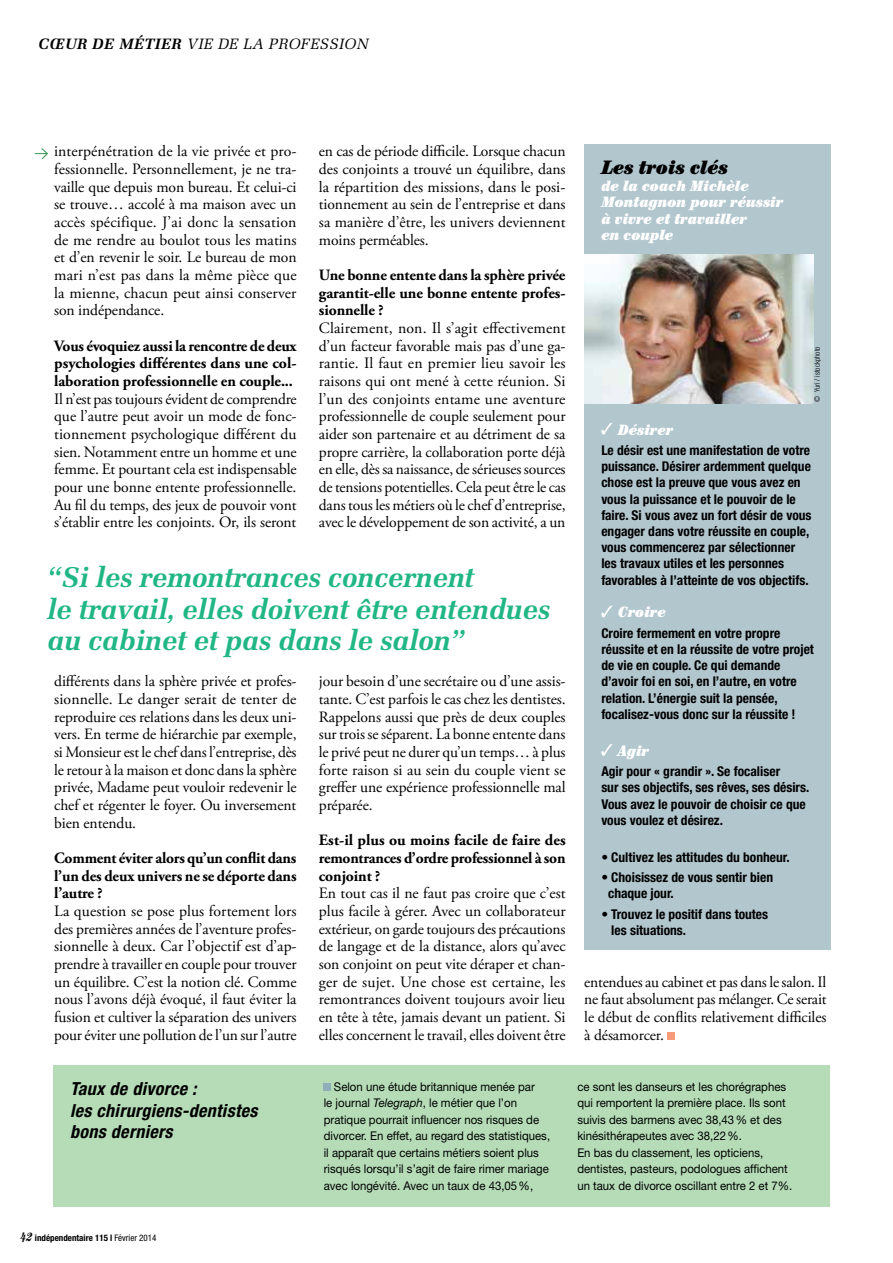
<style>
.page{position:relative;width:893px;height:1263px;background:#fff}
.page>*{position:absolute;margin:0;border:0;box-sizing:border-box;transform-origin:0 0}
.t1{font:italic 700 28.5px/31.5px "Melior LT Std";letter-spacing:-.01em;color:#21b685}
.t2{font:italic ultra-condensed 19.5px "Century Std";color:#000}
.t3{font:italic 700 condensed 18px/21.6px "Helvetica Neue LT Std";letter-spacing:.02em;color:#000}
.t4{font:15.75px/17.7px "Adobe Garamond Pro";letter-spacing:-.005em;color:#000;text-align:justify}
.t5{font:700 15.75px/17.7px "Adobe Garamond Pro";letter-spacing:-.005em;color:#000;text-align:justify}
.t6{font:italic ultra-condensed 15px/16.5px "Century Std";color:#fff}
.t7{font:italic 15px "Melior LT Std";letter-spacing:.03em;color:#000}
.t8{font:700 condensed 13.5px/16.2px "Helvetica Neue LT Std";color:#000}
.t9{font:12px/16.5px "Helvetica Neue LT Std";color:#000;scale:.95 1}
.t10{font:700 condensed 9px "Helvetica Neue LT Std";color:#000}
.t11{font:300 condensed 7.5px "Helvetica Neue LT Std";color:#000}
.s1{font-weight:700}
.s2{font-style:italic}
.s3{font-family:"Century Std";font-style:italic;font-size:12px}
.s4{font-weight:400}
</style>
<div class="page">
<div style="left:584px;top:144px;width:247px;height:806px;background:#b2c6ce"></div>
<svg style="left:601px;top:423px;width:11px;height:12px"></svg>
<svg style="left:601px;top:606px;width:11px;height:11px"></svg>
<svg style="left:601px;top:744px;width:11px;height:12px"></svg>
<div style="left:53px;top:1065px;width:777px;height:141px;background:#b5dcb7"></div>
<div style="left:324px;top:1084px;width:7px;height:7px;background:#8eafba"></div>
<div style="left:667px;top:1033px;width:7px;height:7px;background:#f79a7a"></div>
<img style="left:584px;top:254px;width:229px;height:149px">
<svg style="left:34px;top:148px;width:14px;height:12px"></svg>
<p class="t7" style="left:38px;top:36px;width:331px"><span class="s1">CŒUR DE MÉTIER</span> VIE DE LA PROFESSION</p>
<p class="t4" style="left:54px;top:143px;width:244px">interpénétration de la vie privée et pro&shy;fessionnelle. Personnellement, je ne tra&shy;vaille que depuis mon bureau. Et celui-ci se trouve… accolé à ma maison avec un accès spécifique. J’ai donc la sensation de me rendre au boulot tous les matins et d’en revenir le soir. Le bureau de mon mari n’est pas dans la même pièce que la mienne, chacun peut ainsi conserver son indépendance.</p>
<p class="t5" style="left:54px;top:337px;width:244px">Vous évoquiez aussi la rencontre de deux psychologies différentes dans une col&shy;laboration professionnelle en couple...</p>
<p class="t4" style="left:54px;top:390px;width:244px">Il n’est pas toujours évident de comprendre que l’autre peut avoir un mode de fonc&shy;tionnement psychologique différent du sien. Notamment entre un homme et une femme. Et pourtant cela est indispensable pour une bonne entente professionnelle.<br>Au fil du temps, des jeux de pouvoir vont s’établir entre les conjoints. Or, ils seront</p>
<p class="t4" style="left:319px;top:143px;width:248px">en cas de période difficile. Lorsque chacun des conjoints a trouvé un équilibre, dans la répartition des missions, dans le posi&shy;tionnement au sein de l’entreprise et dans sa manière d’être, les univers deviennent moins perméables.</p>
<p class="t5" style="left:319px;top:266px;width:248px">Une bonne entente dans la sphère privée garantit-elle une bonne entente profes&shy;sionnelle ?</p>
<p class="t4" style="left:319px;top:320px;width:248px">Clairement, non. Il s’agit effectivement d’un facteur favorable mais pas d’une ga&shy;rantie. Il faut en premier lieu savoir les raisons qui ont mené à cette réunion. Si l’un des conjoints entame une aventure professionnelle de couple seulement pour aider son partenaire et au détriment de sa propre carrière, la collaboration porte déjà en elle, dès sa naissance, de sérieuses sources de tensions potentielles. Cela peut être le cas dans tous les métiers où le chef d’entreprise, avec le développement de son activité, a un</p>
<h1 class="t1" style="left:47px;top:562px;width:505px">“Si les remontrances concernent<br>le travail, elles doivent être entendues au cabinet et pas dans le salon”</h1>
<p class="t4" style="left:54px;top:673px;width:244px">différents dans la sphère privée et profes&shy;sionnelle. Le danger serait de tenter de reproduire ces relations dans les deux uni&shy;vers. En terme de hiérarchie par exemple, si Monsieur est le chef dans l’entreprise, dès le retour à la maison et donc dans la sphère privée, Madame peut vouloir redevenir le chef et régenter le foyer. Ou inversement bien entendu.</p>
<p class="t5" style="left:54px;top:849px;width:244px">Comment éviter alors qu’un conflit dans l’un des deux univers ne se déporte dans l’autre ?</p>
<p class="t4" style="left:54px;top:903px;width:244px">La question se pose plus fortement lors des premières années de l’aventure profes&shy;sionnelle à deux. Car l’objectif est d’ap&shy;prendre à travailler en couple pour trouver un équilibre. C’est la notion clé. Comme nous l’avons déjà évoqué, il faut éviter la fusion et cultiver la séparation des univers pour éviter une pollution de l’un sur l’autre</p>
<p class="t4" style="left:319px;top:673px;width:248px">jour besoin d’une secrétaire ou d’une assis&shy;tante. C’est parfois le cas chez les dentistes.<br>Rappelons aussi que près de deux couples sur trois se séparent. La bonne entente dans le privé peut ne durer qu’un temps… à plus forte raison si au sein du couple vient se greffer une expérience professionnelle mal préparée.</p>
<p class="t5" style="left:319px;top:832px;width:248px">Est-il plus ou moins facile de faire des remontrances d’ordre professionnel à son conjoint ?</p>
<p class="t4" style="left:319px;top:885px;width:248px">En tout cas il ne faut pas croire que c’est plus facile à gérer. Avec un collaborateur extérieur, on garde toujours des précautions de langage et de la distance, alors qu’avec son conjoint on peut vite déraper et chan&shy;ger de sujet. Une chose est certaine, les remontrances doivent toujours avoir lieu en tête à tête, jamais devant un patient. Si elles concernent le travail, elles doivent être</p>
<p class="t2" style="left:601px;top:156px;width:128px">Les trois clés</p>
<p class="t6" style="left:601px;top:177px;width:183px">de la coach Michèle<br>Montagnon pour réussir à vivre et travailler<br>en couple</p>
<p class="t11" style="left:813px;top:401px;width:57px;rotate:-90deg">© Yuri / istockphoto</p>
<p class="t6" style="left:618px;top:421px;width:57px">Désirer</p>
<p class="t8" style="left:601px;top:442px;width:212px">Le désir est une manifestation de votre puissance. Désirer ardemment quelque chose est la preuve que vous avez en vous la puissance et le pouvoir de le faire. Si vous avez un fort désir de vous engager dans votre réussite en couple, vous commencerez par sélectionner les travaux utiles et les personnes favorables à l’atteinte de vos objectifs.</p>
<p class="t6" style="left:618px;top:604px;width:49px">Croire</p>
<p class="t8" style="left:601px;top:625px;width:214px">Croire fermement en votre propre réussite et en la réussite de votre projet de vie en couple. Ce qui demande d’avoir foi en soi, en l’autre, en votre relation. L’énergie suit la pensée, focalisez-vous donc sur la réussite !</p>
<p class="t6" style="left:618px;top:742px;width:33px">Agir</p>
<p class="t8" style="left:601px;top:763px;width:210px">Agir pour « grandir ». Se focaliser<br>sur ses objectifs, ses rêves, ses désirs.<br>Vous avez le pouvoir de choisir ce que vous voulez et désirez.</p>
<p class="t8" style="left:601px;top:848px;width:190px">• Cultivez les attitudes du bonheur.</p>
<p class="t8" style="left:608px;top:869px;width:167px;text-indent:-7px">• Choisissez de vous sentir bien chaque jour.</p>
<p class="t8" style="left:611px;top:905px;width:158px;text-indent:-10px">• Trouvez le positif dans toutes les situations.</p>
<p class="t4" style="left:584px;top:973px;width:244px">entendues au cabinet et pas dans le salon. Il ne faut absolument pas mélanger. Ce serait le début de conflits relativement difficiles à désamorcer.</p>
<p class="t3" style="left:70px;top:1078px;width:189px">Taux de divorce :<br>les chirurgiens-dentistes bons derniers</p>
<p class="t9" style="left:324px;top:1078px;width:240px;text-indent:10px">Selon une étude britannique menée par<br>le journal <span class="s2">Telegraph</span>, le métier que l’on pratique pourrait influencer nos risques de divorcer. En effet, au regard des statistiques, il apparaît que certains métiers soient plus risqués lorsqu’il s’agit de faire rimer mariage avec longévité. Avec un taux de 43,05%,</p>
<p class="t9" style="left:577px;top:1078px;width:228px">ce sont les danseurs et les chorégraphes qui remportent la première place. Ils sont suivis des barmens avec 38,43% et des kinésithérapeutes avec 38,22%.<br>En bas du classement, les opticiens, dentistes, pasteurs, podologues affichent un taux de divorce oscillant entre 2 et 7%.</p>
<p class="t10" style="left:20px;top:1233px;width:138px"><span class="s3">42</span> indépendentaire 115 l <span class="s4">Février 2014</span></p>
</div>
